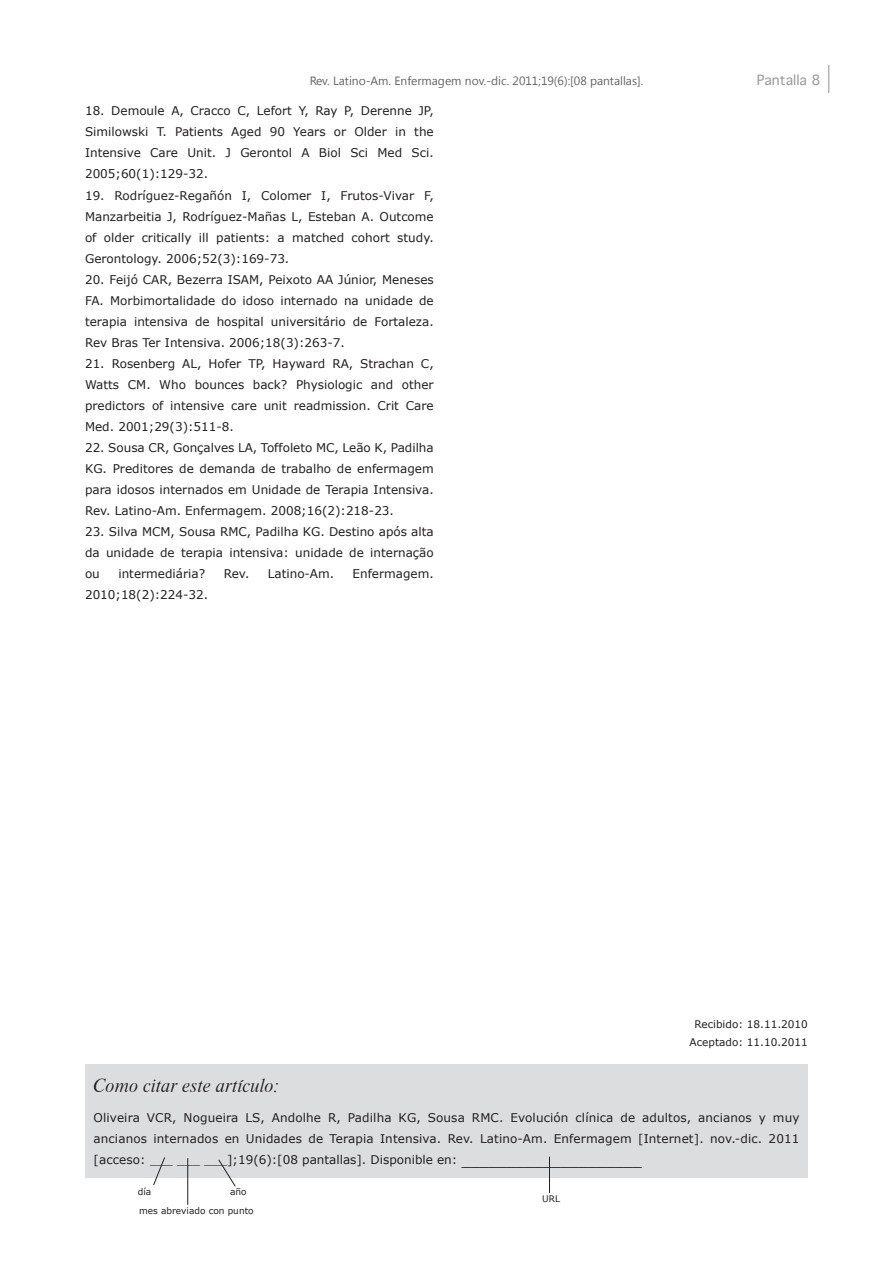
<style>
.page{position:relative;width:893px;height:1263px;background:#fff}
.page>*{position:absolute;margin:0;border:0;box-sizing:border-box;transform-origin:0 0}
.t1{font:18px "Dutch 801 BT Italic Headline";letter-spacing:.02em;color:#231f20}
.t2{font:13.5px "Geneva";color:#6c6d70}
._18__Referências{font:12px/21px "Verdana";color:#231f20;text-align:justify}
.t3{font:12px "Segoe UI";color:#231f20}
._21__Recebido_Aceito{font:10.5px "Verdana";color:#231f20}
._18__Referências-2{font:9px "Verdana";color:#231f20}
.s1{font-family:"Times New Roman";font-size:18px}
</style>
<div class="page">
<svg style="left:828px;top:65px;width:1px;height:28px"></svg>
<div style="left:85px;top:1064px;width:723px;height:114px;background:#dcdddf"></div>
<svg style="left:153px;top:1157px;width:12px;height:28px"></svg>
<hr style="left:187px;top:1158px;width:1px;height:47px;background:#231f20">
<svg style="left:218px;top:1159px;width:18px;height:28px"></svg>
<hr style="left:549px;top:1157px;width:1px;height:36px;background:#231f20">
<p class="t3" style="left:309px;top:72px;width:336px">Rev. Latino-Am. Enfermagem nov.-dic. 2011;19(6):[08 pantallas].</p>
<p class="t2" style="left:756px;top:72px;width:65px">Pantalla 8</p>
<p class="_18__Referências" style="left:85px;top:100px;width:350px">18. Demoule A, Cracco C, Lefort Y, Ray P, Derenne JP, Similowski T. Patients Aged 90 Years or Older in the Intensive Care Unit. J Gerontol A Biol Sci Med Sci.<br>2005;60(1):129-32.</p>
<p class="_18__Referências" style="left:85px;top:184px;width:350px">19. Rodríguez-Regañón I, Colomer I, Frutos-Vivar F, Manzarbeitia J, Rodríguez-Mañas L, Esteban A. Outcome of older critically ill patients: a matched cohort study.<br>Gerontology. 2006;52(3):169-73.</p>
<p class="_18__Referências" style="left:85px;top:268px;width:350px">20. Feijó CAR, Bezerra ISAM, Peixoto AA Júnior, Meneses FA. Morbimortalidade do idoso internado na unidade de terapia intensiva de hospital universitário de Fortaleza.<br>Rev Bras Ter Intensiva. 2006;18(3):263-7.</p>
<p class="_18__Referências" style="left:85px;top:352px;width:350px">21. Rosenberg AL, Hofer TP, Hayward RA, Strachan C, Watts CM. Who bounces back? Physiologic and other predictors of intensive care unit readmission. Crit Care Med. 2001;29(3):511-8.</p>
<p class="_18__Referências" style="left:85px;top:436px;width:350px">22. Sousa CR, Gonçalves LA, Toffoleto MC, Leão K, Padilha KG. Preditores de demanda de trabalho de enfermagem para idosos internados em Unidade de Terapia Intensiva.<br>Rev. Latino-Am. Enfermagem. 2008;16(2):218-23.</p>
<p class="_18__Referências" style="left:85px;top:520px;width:350px">23. Silva MCM, Sousa RMC, Padilha KG. Destino após alta da unidade de terapia intensiva: unidade de internação ou</p>
<p class="_18__Referências" style="left:118px;top:562px;width:88px">intermediária?</p>
<p class="_18__Referências" style="left:224px;top:562px;width:27px">Rev.</p>
<p class="_18__Referências" style="left:268px;top:562px;width:68px">Latino-Am.</p>
<p class="_18__Referências" style="left:352px;top:562px;width:83px">Enfermagem.</p>
<p class="_18__Referências" style="left:85px;top:583px;width:125px">2010;18(2):224-32.</p>
<p class="_21__Recebido_Aceito" style="left:694px;top:1018px;width:115px">Recibido: 18.11.2010</p>
<p class="_21__Recebido_Aceito" style="left:690px;top:1036px;width:120px">Aceptado: 11.10.2011</p>
<p class="t1" style="left:94px;top:1075px;width:187px">Como citar este artículo:</p>
<p class="_18__Referências" style="left:94px;top:1106px;width:707px">Oliveira VCR, Nogueira LS, Andolhe R, Padilha KG, Sousa RMC. Evolución clínica de adultos, ancianos y muy ancianos internados en Unidades de Terapia Intensiva. Rev. Latino-Am. Enfermagem [Internet]. nov.-dic. 2011 [acceso: ___ ___ ___];19(6):[08 pantallas]. Disponible en: <span class="s1">____________________</span></p>
<p class="_18__Referências-2" style="left:230px;top:1186px;width:18px">año</p>
<p class="_18__Referências-2" style="left:138px;top:1186px;width:15px">día</p>
<p class="_18__Referências-2" style="left:139px;top:1205px;width:116px">mes abreviado con punto</p>
<p class="_18__Referências-2" style="left:542px;top:1193px;width:19px">URL</p>
</div>
